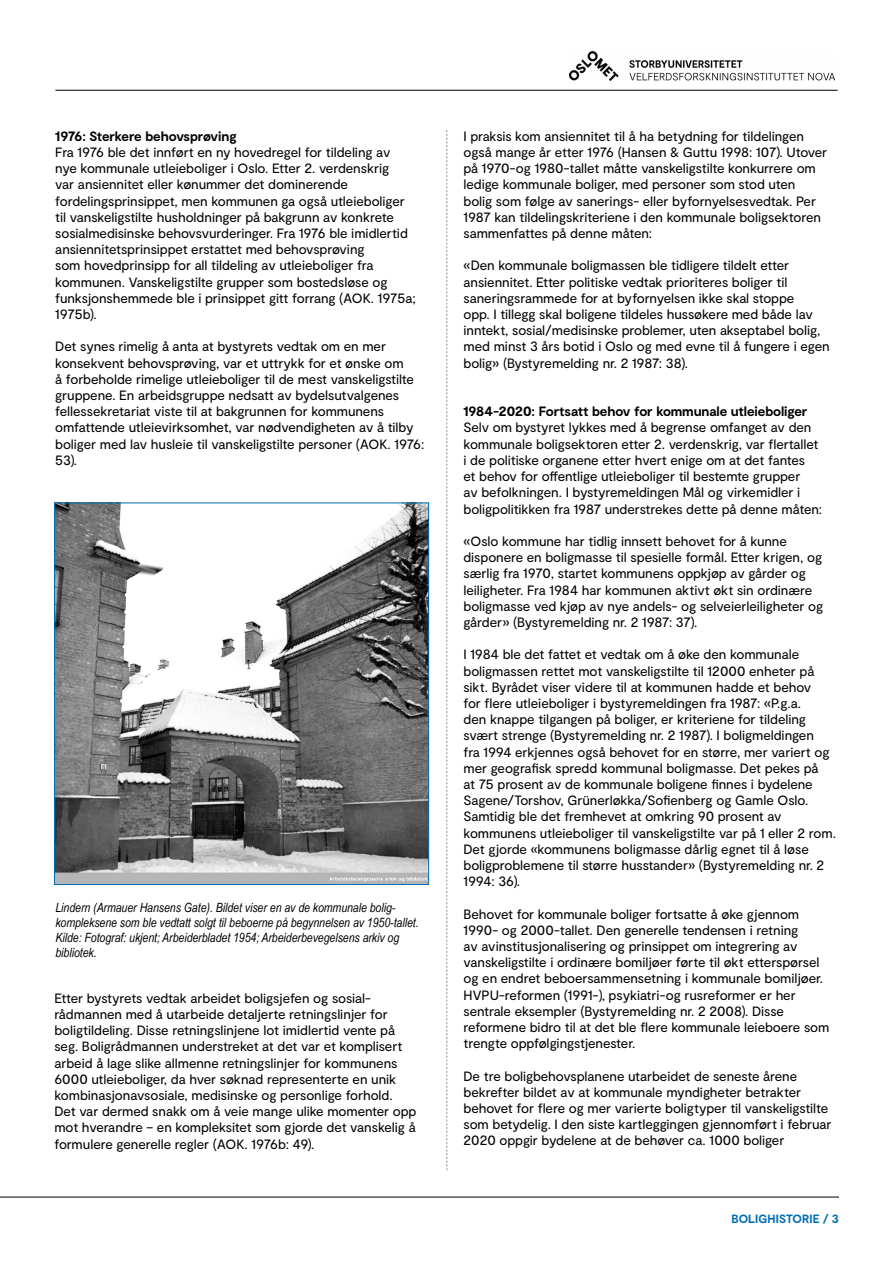
<style>
.page{position:relative;width:893px;height:1263px;background:#fff}
.page>*{position:absolute;margin:0;border:0;box-sizing:border-box;transform-origin:0 0}
.t1{font:13.5px/16.2px "Moderat";letter-spacing:-.005em;color:#000}
.t2{font:700 13.5px "Moderat";letter-spacing:-.01em;color:#000}
.t3{font:italic 12.75px/15px "Arial Narrow";color:#000}
.t4{font:700 12px "Moderat";letter-spacing:.01em;color:#006db7}
</style>
<div class="page">
<hr style="left:55px;top:90px;width:783px;height:1px;background:#000">
<svg style="left:446px;top:130px;width:1px;height:1040px"></svg>
<hr style="left:0;top:1197px;width:839px;height:1px;background:#000">
<img style="left:570px;top:51px;width:265px;height:30px">
<img style="left:56px;top:505px;width:371px;height:377px">
<div style="left:54px;top:503px;width:375px;height:381px;border:1px solid #006db7"></div>
<h5 class="t2" style="left:55px;top:128px;width:183px">1976: Sterkere behovsprøving</h5>
<p class="t1" style="left:55px;top:144px;width:362px">Fra 1976 ble det innført en ny hovedregel for tildeling av<br>nye kommunale utleieboliger i Oslo. Etter 2. verdenskrig<br>var ansiennitet eller kønummer det dominerende fordelingsprinsippet, men kommunen ga også utleieboliger til vanskeligstilte husholdninger på bakgrunn av konkrete sosialmedisinske behovsvurderinger. Fra 1976 ble imidlertid ansiennitetsprinsippet erstattet med behovsprøving<br>som hovedprinsipp for all tildeling av utleieboliger fra kommunen. Vanskeligstilte grupper som bostedsløse og funksjonshemmede ble i prinsippet gitt forrang (AOK. 1975a; 1975b).</p>
<p class="t1" style="left:55px;top:339px;width:371px">Det synes rimelig å anta at bystyrets vedtak om en mer konsekvent behovsprøving, var et uttrykk for et ønske om<br>å forbeholde rimelige utleieboliger til de mest vanskeligstilte gruppene. En arbeidsgruppe nedsatt av bydelsutvalgenes fellessekretariat viste til at bakgrunnen for kommunens omfattende utleievirksomhet, var nødvendigheten av å tilby boliger med lav husleie til vanskeligstilte personer (AOK. 1976:<br>53).</p>
<p class="t3" style="left:55px;top:900px;width:365px">Lindern (Armauer Hansens Gate). Bildet viser en av de kommunale bolig&shy;kompleksene som ble vedtatt solgt til beboerne på begynnelsen av 1950-tallet.<br>Kilde: Fotograf: ukjent; Arbeiderbladet 1954; Arbeiderbevegelsens arkiv og bibliotek.</p>
<p class="t1" style="left:54px;top:990px;width:363px">Etter bystyrets vedtak arbeidet boligsjefen og sosial&shy;rådmannen med å utarbeide detaljerte retningslinjer for boligtildeling. Disse retningslinjene lot imidlertid vente på seg. Boligrådmannen understreket at det var et komplisert arbeid å lage slike allmenne retningslinjer for kommunens 6000 utleieboliger, da hver søknad representerte en unik kombinasjonavsosiale, medisinske og personlige forhold.<br>Det var dermed snakk om å veie mange ulike momenter opp mot hverandre – en kompleksitet som gjorde det vanskelig å formulere generelle regler (AOK. 1976b: 49).</p>
<p class="t1" style="left:463px;top:128px;width:365px">I praksis kom ansiennitet til å ha betydning for tildelingen også mange år etter 1976 (Hansen &amp; Guttu 1998: 107). Utover på 1970-og 1980-tallet måtte vanskeligstilte konkurrere om ledige kommunale boliger, med personer som stod uten bolig som følge av sanerings- eller byfornyelsesvedtak. Per 1987 kan tildelingskriteriene i den kommunale boligsektoren sammenfattes på denne måten:</p>
<p class="t1" style="left:463px;top:258px;width:368px">«Den kommunale boligmassen ble tidligere tildelt etter ansiennitet. Etter politiske vedtak prioriteres boliger til saneringsrammede for at byfornyelsen ikke skal stoppe<br>opp. I tillegg skal boligene tildeles hussøkere med både lav inntekt, sosial/medisinske problemer, uten akseptabel bolig, med minst 3 års botid i Oslo og med evne til å fungere i egen bolig» (Bystyremelding nr. 2 1987: 38).</p>
<h5 class="t2" style="left:463px;top:403px;width:345px">1984-2020: Fortsatt behov for kommunale utleieboliger</h5>
<p class="t1" style="left:463px;top:420px;width:360px">Selv om bystyret lykkes med å begrense omfanget av den kommunale boligsektoren etter 2. verdenskrig, var flertallet i de politiske organene etter hvert enige om at det fantes<br>et behov for ofentlige utleieboliger til bestemte grupper<br>av befolkningen. I bystyremeldingen Mål og virkemidler i boligpolitikken fra 1987 understrekes dette på denne måten:</p>
<p class="t1" style="left:463px;top:533px;width:361px">«Oslo kommune har tidlig innsett behovet for å kunne disponere en boligmasse til spesielle formål. Etter krigen, og særlig fra 1970, startet kommunens oppkjøp av gårder og leiligheter. Fra 1984 har kommunen aktivt økt sin ordinære boligmasse ved kjøp av nye andels- og selveierleiligheter og gårder» (Bystyremelding nr. 2 1987: 37).</p>
<p class="t1" style="left:463px;top:647px;width:374px">I 1984 ble det fattet et vedtak om å øke den kommunale boligmassen rettet mot vanskeligstilte til 12000 enheter på sikt. Byrådet viser videre til at kommunen hadde et behov<br>for flere utleieboliger i bystyremeldingen fra 1987: «P.g.a.<br>den knappe tilgangen på boliger, er kriteriene for tildeling svært strenge (Bystyremelding nr. 2 1987). I boligmeldingen<br>fra 1994 erkjennes også behovet for en større, mer variert og mer geografsk spredd kommunal boligmasse. Det pekes på<br>at 75 prosent av de kommunale boligene fnnes i bydelene Sagene/Torshov, Grünerløkka/Sofenberg og Gamle Oslo.<br>Samtidig ble det fremhevet at omkring 90 prosent av kommunens utleieboliger til vanskeligstilte var på 1 eller 2 rom.<br>Det gjorde «kommunens boligmasse dårlig egnet til å løse boligproblemene til større husstander» (Bystyremelding nr. 2<br>1994: 36).</p>
<p class="t1" style="left:463px;top:906px;width:367px">Behovet for kommunale boliger fortsatte å øke gjennom 1990- og 2000-tallet. Den generelle tendensen i retning<br>av avinstitusjonalisering og prinsippet om integrering av vanskeligstilte i ordinære bomiljøer førte til økt etterspørsel og en endret beboersammensetning i kommunale bomiljøer.<br>HVPU-reformen (1991-), psykiatri-og rusreformer er her sentrale eksempler (Bystyremelding nr. 2 2008). Disse reformene bidro til at det ble flere kommunale leieboere som trengte oppfølgingstjenester.</p>
<p class="t1" style="left:463px;top:1068px;width:370px">De tre boligbehovsplanene utarbeidet de seneste årene bekrefter bildet av at kommunale myndigheter betrakter behovet for flere og mer varierte boligtyper til vanskeligstilte som betydelig. I den siste kartleggingen gjennomført i februar 2020 oppgir bydelene at de behøver ca. 1000 boliger</p>
<p class="t4" style="left:731px;top:1211px;width:109px">BOLIGHISTORIE / 3</p>
</div>
